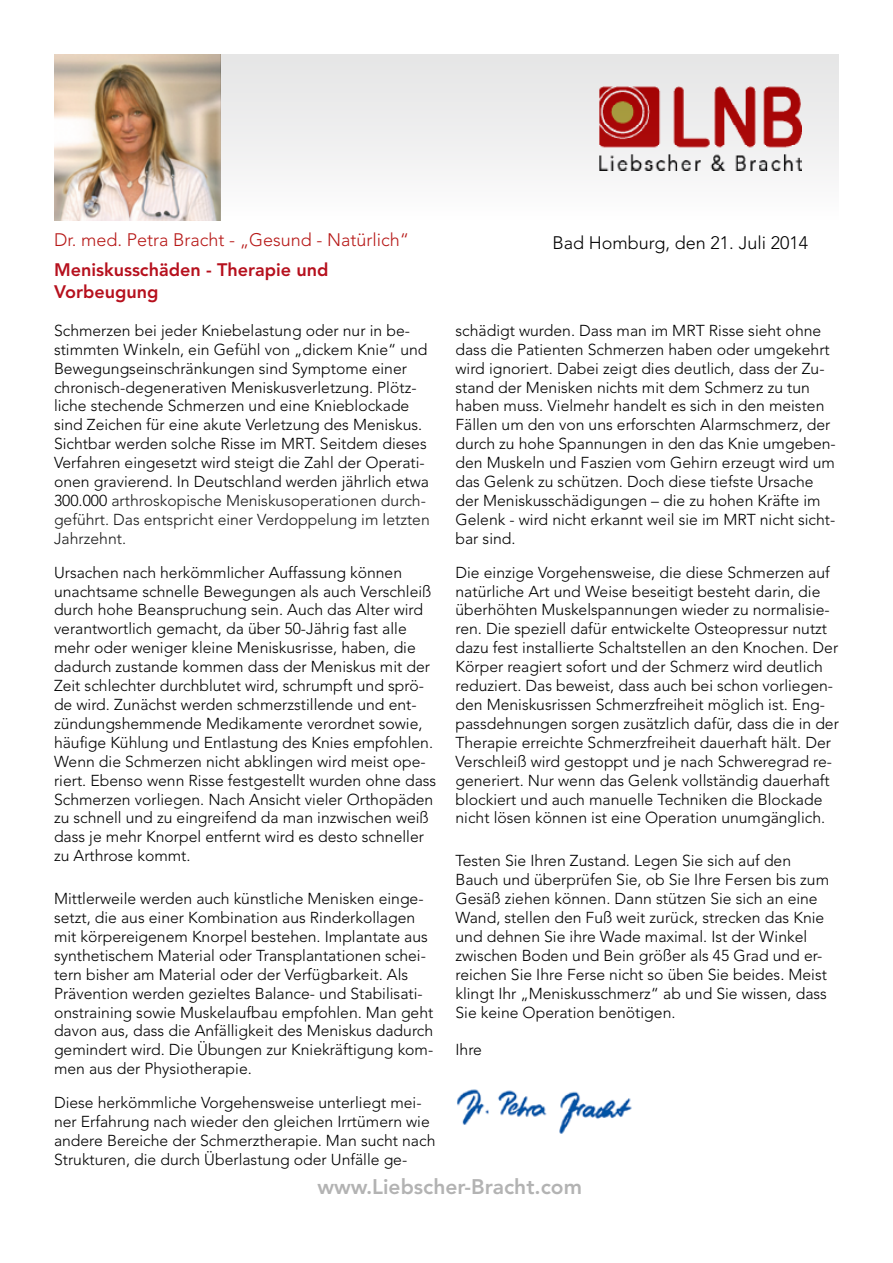
<style>
.page{position:relative;width:893px;height:1263px;background:#fff}
.page>*{position:absolute;margin:0;border:0;box-sizing:border-box;transform-origin:0 0}
.t1{font:800 21px "Avenir LT Std";color:#b3b3b3}
.t2{font:800 18px/21.6px "Avenir LT Std";color:#b6101d}
.t3{font:300 18px "Avenir LT Std";color:#b71918}
.t4{font:300 18px "Avenir LT Std";color:#000}
.t5{font:300 15.75px/18.9px "Avenir LT Std";color:#000}
.s1{color:#1a1a1a}
</style>
<div class="page">
<img style="left:457px;top:1089px;width:175px;height:45px">
<img style="left:54px;top:54px;width:166px;height:166px">
<svg style="left:220px;top:54px;width:619px;height:166px"></svg>
<p class="t3" style="left:54px;top:229px;width:357px">Dr. med. Petra Bracht - „Gesund - Natürlich“</p>
<p class="t2" style="left:54px;top:259px;width:276px">Meniskusschäden - Therapie und<br>Vorbeugung</p>
<p class="t5" style="left:54px;top:321px;width:377px">Schmerzen bei jeder Kniebelastung oder nur in be&shy;stimmten Winkeln, ein Gefühl von „dickem Knie“ und Bewegungseinschränkungen sind Symptome einer chronisch-degenerativen Meniskusverletzung. Plötz&shy;liche stechende Schmerzen und eine Knieblockade sind Zeichen für eine akute Verletzung des Meniskus.<br>Sichtbar werden solche Risse im MRT. Seitdem dieses Verfahren eingesetzt wird steigt die Zahl der Operati&shy;onen gravierend. In Deutschland werden jährlich etwa 300.000 <span class="s1">arthroskopische Meniskusoperationen durch&shy;geführt. Das entspricht einer Verdoppelung im letzten Jahrzehnt.</span></p>
<p class="t5" style="left:54px;top:563px;width:384px">Ursachen nach herkömmlicher Auffassung können unachtsame schnelle Bewegungen als auch Verschleiß durch hohe Beanspruchung sein. Auch das Alter wird verantwortlich gemacht, da über 50-Jährig fast alle mehr oder weniger kleine Meniskusrisse, haben, die dadurch zustande kommen dass der Meniskus mit der Zeit schlechter durchblutet wird, schrumpft und sprö&shy;de wird. Zunächst werden schmerzstillende und ent&shy;zündungshemmende Medikamente verordnet sowie, häufige Kühlung und Entlastung des Knies empfohlen.<br>Wenn die Schmerzen nicht abklingen wird meist ope&shy;riert. Ebenso wenn Risse festgestellt wurden ohne dass Schmerzen vorliegen. Nach Ansicht vieler Orthopäden zu schnell und zu eingreifend da man inzwischen weiß dass je mehr Knorpel entfernt wird es desto schneller zu Arthrose kommt.</p>
<p class="t5" style="left:54px;top:889px;width:381px">Mittlerweile werden auch künstliche Menisken einge&shy;setzt, die aus einer Kombination aus Rinderkollagen mit körpereigenem Knorpel bestehen. Implantate aus synthetischem Material oder Transplantationen schei&shy;tern bisher am Material oder der Verfügbarkeit. Als Prävention werden gezieltes Balance- und Stabilisati&shy;onstraining sowie Muskelaufbau empfohlen. Man geht davon aus, dass die Anfälligkeit des Meniskus dadurch gemindert wird. Die Übungen zur Kniekräftigung kom&shy;men aus der Physiotherapie.</p>
<p class="t5" style="left:54px;top:1093px;width:383px">Diese herkömmliche Vorgehensweise unterliegt mei&shy;ner Erfahrung nach wieder den gleichen Irrtümern wie andere Bereiche der Schmerztherapie. Man sucht nach Strukturen, die durch Überlastung oder Unfälle ge-</p>
<p class="t4" style="left:552px;top:232px;width:257px">Bad Homburg, den 21. Juli 2014</p>
<p class="t5" style="left:455px;top:321px;width:382px">schädigt wurden. Dass man im MRT Risse sieht ohne dass die Patienten Schmerzen haben oder umgekehrt wird ignoriert. Dabei zeigt dies deutlich, dass der Zu&shy;stand der Menisken nichts mit dem Schmerz zu tun haben muss. Vielmehr handelt es sich in den meisten Fällen um den von uns erforschten Alarmschmerz, der durch zu hohe Spannungen in den das Knie umgeben&shy;den Muskeln und Faszien vom Gehirn erzeugt wird um das Gelenk zu schützen. Doch diese tiefste Ursache der Meniskusschädigungen – die zu hohen Kräfte im Gelenk - wird nicht erkannt weil sie im MRT nicht sicht&shy;bar sind.</p>
<p class="t5" style="left:455px;top:563px;width:385px">Die einzige Vorgehensweise, die diese Schmerzen auf natürliche Art und Weise beseitigt besteht darin, die überhöhten Muskelspannungen wieder zu normalisie&shy;ren. Die speziell dafür entwickelte Osteopressur nutzt dazu fest installierte Schaltstellen an den Knochen. Der Körper reagiert sofort und der Schmerz wird deutlich reduziert. Das beweist, dass auch bei schon vorliegen&shy;den Meniskusrissen Schmerzfreiheit möglich ist. Eng&shy;passdehnungen sorgen zusätzlich dafür, dass die in der Therapie erreichte Schmerzfreiheit dauerhaft hält. Der Verschleiß wird gestoppt und je nach Schweregrad re&shy;generiert. Nur wenn das Gelenk vollständig dauerhaft blockiert und auch manuelle Techniken die Blockade nicht lösen können ist eine Operation unumgänglich.</p>
<p class="t5" style="left:455px;top:851px;width:375px">Testen Sie Ihren Zustand. Legen Sie sich auf den Bauch und überprüfen Sie, ob Sie Ihre Fersen bis zum Gesäß ziehen können. Dann stützen Sie sich an eine Wand, stellen den Fuß weit zurück, strecken das Knie und dehnen Sie ihre Wade maximal. Ist der Winkel zwischen Boden und Bein größer als 45 Grad und er&shy;reichen Sie Ihre Ferse nicht so üben Sie beides. Meist klingt Ihr „Meniskusschmerz“ ab und Sie wissen, dass Sie keine Operation benötigen.</p>
<p class="t5" style="left:455px;top:1040px;width:28px">Ihre</p>
<h1 class="t1" style="left:317px;top:1174px;width:266px">www.Liebscher-Bracht.com</h1>
</div>
